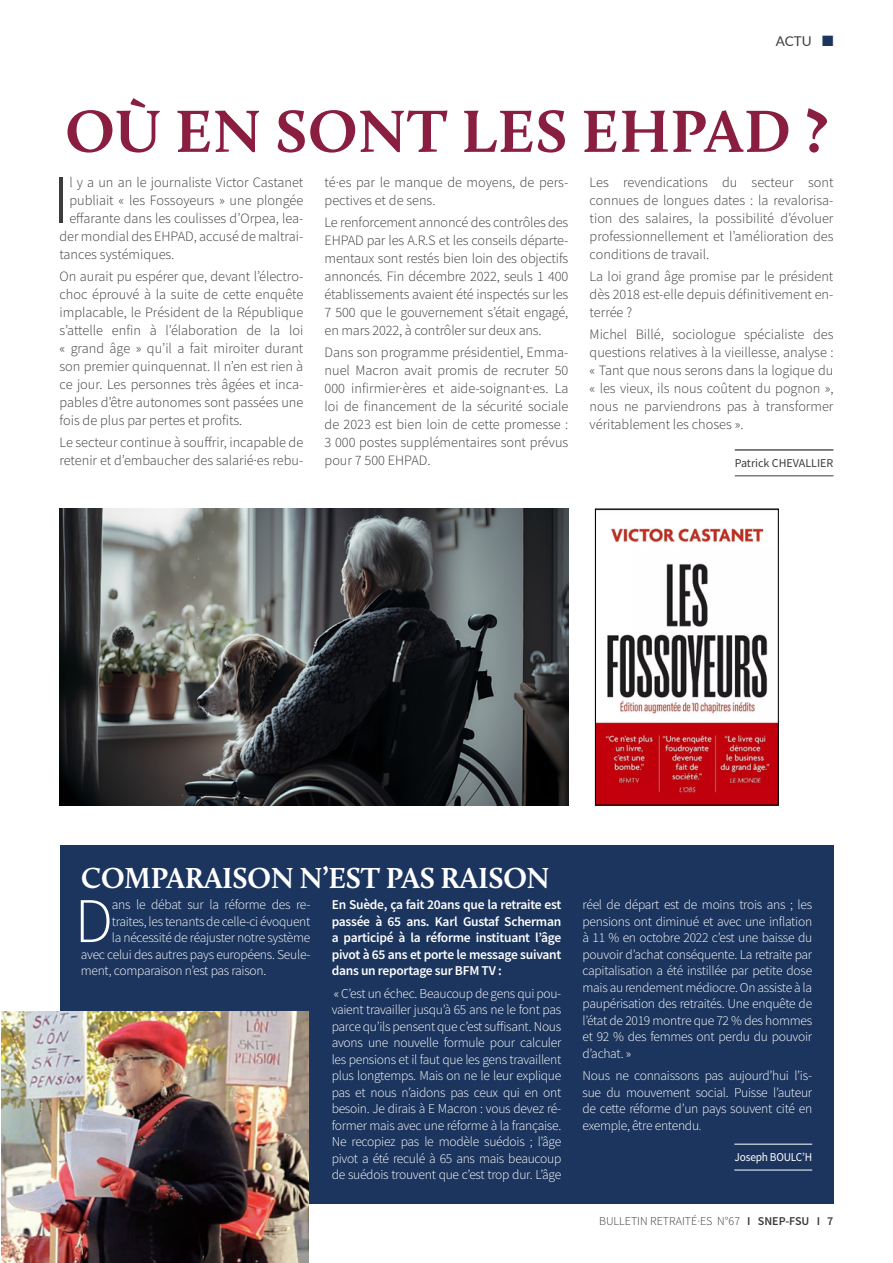
<style>
.page{position:relative;width:893px;height:1263px;background:#fff}
.page>*{position:absolute;margin:0;border:0;box-sizing:border-box;transform-origin:0 0}
.t1{font:300 68.85px "Source Sans Pro";color:#3c3c3b}
.t2{font:300 63.6px "Source Sans Pro";color:#fff}
.t3{font:700 61.5px "Calluna";letter-spacing:.015em;color:#8a1e41}
.t4{font:700 30px "Calluna";letter-spacing:-.005em;color:#fff}
.t5{font:300 14.25px/18px "Source Sans Pro";color:#3c3c3b;text-align:justify}
.t6{font:300 13.5px/16.5px "Source Sans Pro";letter-spacing:-.02em;color:#fff;text-align:justify}
.t7{font:600 13.5px/16.5px "Source Sans Pro";letter-spacing:-.02em;color:#fff;text-align:justify}
.t8{font:13.5px "Lato";color:#3c3c3b}
.t9{font:300 12px "Source Sans Pro";color:#3c3c3b}
.t10{font:12px "Source Sans Pro";color:#3c3c3b}
.t11{font:12px "Source Sans Pro";letter-spacing:-.02em;color:#fff;scale:.95 1}
.s1{color:#1c355e}
.s2{font-size:12px}
.s3{font-weight:600}
</style>
<div class="page">
<hr style="left:735px;top:450px;width:98px;height:1px;background:#000">
<hr style="left:735px;top:476px;width:98px;height:1px;background:#3c3c3b">
<div style="left:60px;top:844px;width:773px;height:359px;background:#1c355e"></div>
<hr style="left:734px;top:1144px;width:78px;height:1px;background:#fff">
<hr style="left:734px;top:1170px;width:78px;height:1px;background:#fff">
<img style="left:60px;top:508px;width:508px;height:297px">
<img style="left:1px;top:1011px;width:307px;height:252px">
<img style="left:597px;top:510px;width:180px;height:293px">
<div style="left:595px;top:508px;width:184px;height:297px;border:1px solid #000"></div>
<p class="t8" style="left:776px;top:32px;width:59px">ACTU <span class="s1">■</span></p>
<h3 class="t3" style="left:65px;top:93px;width:764px">OÙ EN SONT LES EHPAD ?</h3>
<h1 class="t1" style="left:53px;top:158px;width:18px">I</h1>
<p class="t5" style="left:69px;top:173px;width:235px">l y a un an le journaliste Victor Castanet</p>
<p class="t5" style="left:69px;top:191px;width:235px">publiait « les Fossoyeurs » une plongée</p>
<p class="t5" style="left:69px;top:209px;width:235px">effarante dans les coulisses d’Orpea, lea-</p>
<p class="t5" style="left:60px;top:227px;width:245px">der mondial des EHPAD, accusé de maltrai-</p>
<p class="t5" style="left:60px;top:245px;width:116px">tances systémiques.</p>
<p class="t5" style="left:60px;top:267px;width:245px">On aurait pu espérer que, devant l’électro&shy;choc éprouvé à la suite de cette enquête implacable, le Président de la République s’attelle enfin à l’élaboration de la loi « grand âge » qu’il a fait miroiter durant son premier quinquennat. Il n’en est rien à ce jour. Les personnes très âgées et inca&shy;pables d’être autonomes sont passées une fois de plus par pertes et profits.</p>
<p class="t5" style="left:60px;top:434px;width:245px">Le secteur continue à souffrir, incapable de retenir et d’embaucher des salarié·es rebu-</p>
<p class="t5" style="left:325px;top:173px;width:245px">té·es par le manque de moyens, de pers&shy;pectives et de sens.</p>
<p class="t5" style="left:325px;top:213px;width:245px">Le renforcement annoncé des contrôles des EHPAD par les A.R.S et les conseils départe&shy;mentaux sont restés bien loin des objectifs annoncés. Fin décembre 2022, seuls 1 400 établissements avaient été inspectés sur les 7 500 que le gouvernement s’était engagé, en mars 2022, à contrôler sur deux ans.</p>
<p class="t5" style="left:325px;top:344px;width:245px">Dans son programme présidentiel, Emma&shy;nuel Macron avait promis de recruter 50<br>000 infirmier·ères et aide-soignant·es. La loi de financement de la sécurité sociale de 2023 est bien loin de cette promesse :<br>3 000 postes supplémentaires sont prévus pour 7 500 EHPAD.</p>
<p class="t5" style="left:590px;top:173px;width:245px">Les revendications du secteur sont connues de longues dates : la revalorisa&shy;tion des salaires, la possibilité d’évoluer professionnellement et l’amélioration des conditions de travail.</p>
<p class="t5" style="left:590px;top:267px;width:245px">La loi grand âge promise par le président dès 2018 est-elle depuis définitivement en&shy;terrée ?</p>
<p class="t5" style="left:590px;top:326px;width:245px">Michel Billé, sociologue spécialiste des questions relatives à la vieillesse, analyse : « Tant que nous serons dans la logique du « les vieux, ils nous coûtent du pognon », nous ne parviendrons pas à transformer véritablement les choses ».</p>
<p class="t10" style="left:735px;top:455px;width:100px">Patrick CHEVALLIER</p>
<h3 class="t4" style="left:81px;top:860px;width:470px">COMPARAISON N’EST PAS RAISON</h3>
<h2 class="t2" style="left:75px;top:882px;width:40px">D</h2>
<p class="t6" style="left:112px;top:896px;width:200px">ans le débat sur la réforme des re-</p>
<p class="t7" style="left:332px;top:896px;width:231px">En Suède, ça fait 20ans que la retraite est passée à 65 ans. Karl Gustaf Scherman a participé à la réforme instituant l’âge pivot à 65 ans et porte le message suivant dans un reportage sur BFM TV :</p>
<p class="t6" style="left:332px;top:985px;width:231px">« C’est un échec. Beaucoup de gens qui pou&shy;vaient travailler jusqu’à 65 ans ne le font pas parce qu’ils pensent que c’est suffisant. Nous avons une nouvelle formule pour calculer les pensions et il faut que les gens travaillent plus longtemps. Mais on ne le leur explique pas et nous n’aidons pas ceux qui en ont besoin. Je dirais à E Macron : vous devez ré&shy;former mais avec une réforme à la française.<br>Ne recopiez pas le modèle suédois ; l’âge pivot a été reculé à 65 ans mais beaucoup de suédois trouvent que c’est trop dur. L’âge</p>
<p class="t6" style="left:112px;top:913px;width:200px">traites, les tenants de celle-ci évoquent</p>
<p class="t6" style="left:112px;top:929px;width:200px">la nécessité de réajuster notre système</p>
<p class="t6" style="left:81px;top:946px;width:231px">avec celui des autres pays européens. Seule-</p>
<p class="t6" style="left:81px;top:962px;width:187px">ment, comparaison n’est pas raison.</p>
<p class="t6" style="left:583px;top:896px;width:231px">réel de départ est de moins trois ans ; les pensions ont diminué et avec une inflation à 11 % en octobre 2022 c’est une baisse du pouvoir d’achat conséquente. La retraite par capitalisation a été instillée par petite dose mais au rendement médiocre. On assiste à la paupérisation des retraités. Une enquête de l’état de 2019 montre que 72 % des hommes et 92 % des femmes ont perdu du pouvoir d’achat. »</p>
<p class="t6" style="left:583px;top:1068px;width:231px">Nous ne connaissons pas aujourd’hui l’is&shy;sue du mouvement social. Puisse l’auteur de cette réforme d’un pays souvent cité en exemple, être entendu<span class="s2">.</span></p>
<p class="t11" style="left:735px;top:1150px;width:83px">Joseph BOULC’H</p>
<p class="t9" style="left:599px;top:1214px;width:236px">BULLETIN RETRAITÉ·ES N°67 <span class="s3">I SNEP-FSU I 7</span></p>
</div>
